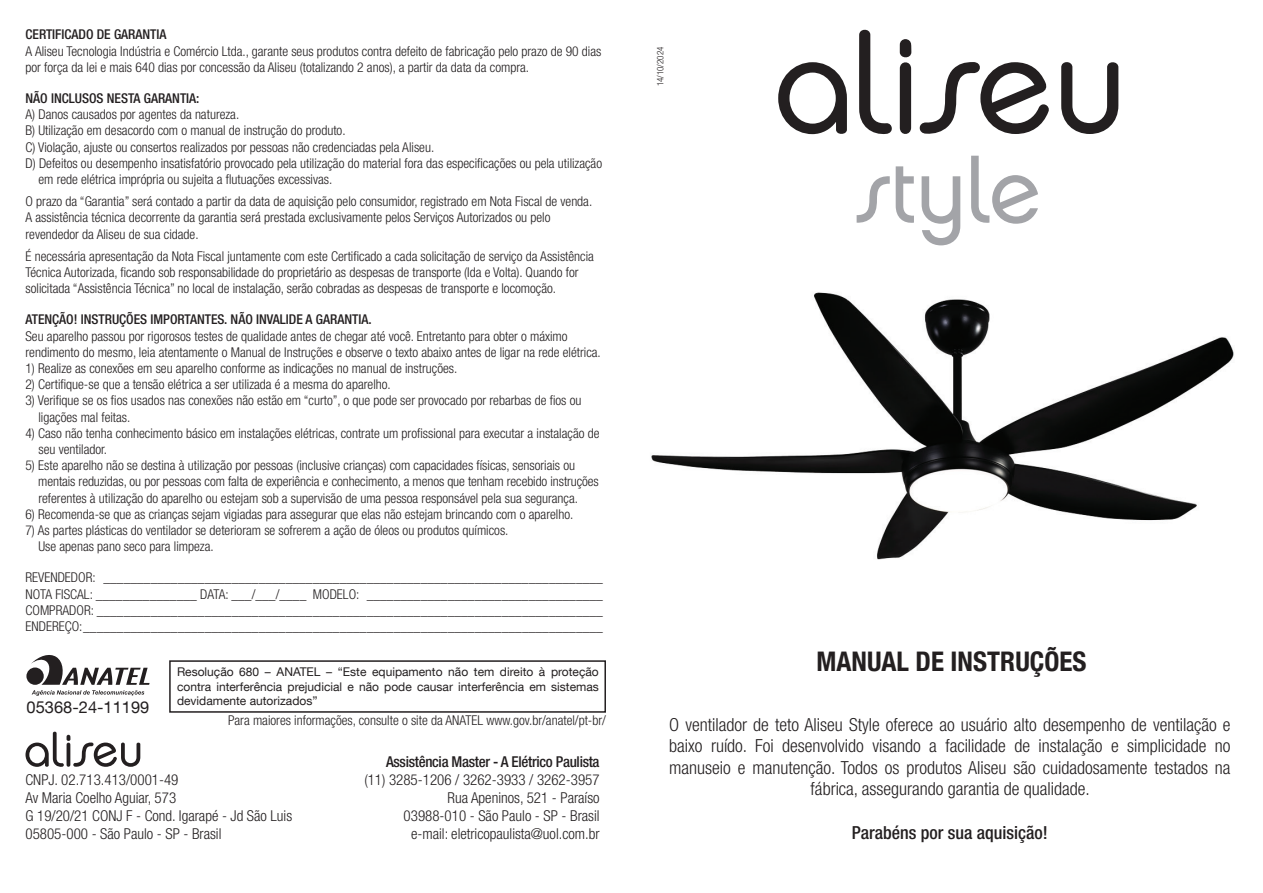
<style>
.page{position:relative;width:1263px;height:893px;background:#fff}
.page>*{position:absolute;margin:0;border:0;box-sizing:border-box;transform-origin:0 0}
.t1{font:90px "Chalet London Nineteen Seventy";letter-spacing:-.01em;color:#a3a4a8}
.t2{font:700 condensed 27px "Helvetica Neue LT Com";color:#231f20}
.t3{font:300 condensed 18px/21.6px "Helvetica Neue LT Com";color:#231f20;text-align:center}
.t4{font:500 condensed 18px "Helvetica Neue LT Com";color:#231f20}
.t5{font:16.5px "Helvetica Neue LT Com";color:#231f20}
.t6{font:300 condensed 15px/18px "Helvetica Neue LT Com";color:#231f20;text-align:right}
.t7{font:500 condensed 15px "Helvetica Neue LT Com";letter-spacing:-.02em;color:#231f20}
.t8{font:300 condensed 13.5px/16.2px "Helvetica Neue LT Com";color:#231f20}
.t9{font:500 condensed 13.5px "Helvetica Neue LT Com";color:#231f20}
.t10{font:12px/14.4px "Helvetica Neue LT Com";color:#231f20;text-align:justify}
.t11{font:300 condensed 9px "Helvetica Neue LT Com";color:#231f20}
</style>
<div class="page">
<svg style="left:778px;top:62px;width:69px;height:73px"></svg>
<svg style="left:859px;top:29px;width:52px;height:106px"></svg>
<svg style="left:919px;top:62px;width:130px;height:72px"></svg>
<svg style="left:1061px;top:62px;width:57px;height:72px"></svg>
<svg style="left:26px;top:731px;width:114px;height:36px"></svg>
<div style="left:169px;top:660px;width:437px;height:53px;border:2px solid #231f20"></div>
<svg style="left:26px;top:667px;width:18px;height:18px"></svg>
<svg style="left:31px;top:655px;width:119px;height:41px"></svg>
<img style="left:651px;top:292px;width:583px;height:268px">
<p class="t9" style="left:26px;top:27px;width:143px">CERTIFICADO DE GARANTIA</p>
<p class="t8" style="left:26px;top:43px;width:577px">A Aliseu Tecnologia Indústria e Comércio Ltda., garante seus produtos contra defeito de fabricação pelo prazo de 90 dias por força da lei e mais 640 dias por concessão da Aliseu (totalizando 2 anos), a partir da data da compra.</p>
<p class="t9" style="left:26px;top:90px;width:176px">NÃO INCLUSOS NESTA GARANTIA:</p>
<p class="t8" style="left:26px;top:106px;width:215px">A) Danos causados por agentes da natureza.</p>
<p class="t8" style="left:26px;top:122px;width:322px">B) Utilização em desacordo com o manual de instrução do produto.</p>
<p class="t8" style="left:26px;top:139px;width:410px">C) Violação, ajuste ou consertos realizados por pessoas não credenciadas pela Aliseu.</p>
<p class="t8" style="left:26px;top:155px;width:578px">D) Defeitos ou desempenho insatisfatório provocado pela utilização do material fora das especificações ou pela utilização</p>
<p class="t8" style="left:38px;top:171px;width:295px">em rede elétrica imprópria ou sujeita a flutuações excessivas.</p>
<p class="t8" style="left:26px;top:193px;width:568px">O prazo da “Garantia” será contado a partir da data de aquisição pelo consumidor, registrado em Nota Fiscal de venda.<br>A assistência técnica decorrente da garantia será prestada exclusivamente pelos Serviços Autorizados ou pelo revendedor da Aliseu de sua cidade.</p>
<p class="t8" style="left:26px;top:248px;width:570px">É necessária apresentação da Nota Fiscal juntamente com este Certificado a cada solicitação de serviço da Assistência<br>Técnica Autorizada, ficando sob responsabilidade do proprietário as despesas de transporte (Ida e Volta). Quando for solicitada “Assistência Técnica” no local de instalação, serão cobradas as despesas de transporte e locomoção.</p>
<p class="t9" style="left:26px;top:312px;width:348px">ATENÇÃO! INSTRUÇÕES IMPORTANTES. NÃO INVALIDE A GARANTIA.</p>
<p class="t8" style="left:26px;top:328px;width:577px">Seu aparelho passou por rigorosos testes de qualidade antes de chegar até você. Entretanto para obter o máximo rendimento do mesmo, leia atentamente o Manual de Instruções e observe o texto abaixo antes de ligar na rede elétrica.</p>
<p class="t8" style="left:26px;top:360px;width:433px">1) Realize as conexões em seu aparelho conforme as indicações no manual de instruções.</p>
<p class="t8" style="left:26px;top:376px;width:367px">2) Certifique-se que a tensão elétrica a ser utilizada é a mesma do aparelho.</p>
<p class="t8" style="left:38px;top:392px;width:544px;text-indent:-13px">3) Verifique se os fios usados nas conexões não estão em “curto”, o que pode ser provocado por rebarbas de fios ou ligações mal feitas.</p>
<p class="t8" style="left:38px;top:425px;width:562px;text-indent:-13px">4) Caso não tenha conhecimento básico em instalações elétricas, contrate um profissional para executar a instalação de seu ventilador.</p>
<p class="t8" style="left:38px;top:457px;width:562px;text-indent:-13px">5) Este aparelho não se destina à utilização por pessoas (inclusive crianças) com capacidades físicas, sensoriais ou mentais reduzidas, ou por pessoas com falta de experiência e conhecimento, a menos que tenham recebido instruções referentes à utilização do aparelho ou estejam sob a supervisão de uma pessoa responsável pela sua segurança.</p>
<p class="t8" style="left:26px;top:506px;width:549px">6) Recomenda-se que as crianças sejam vigiadas para assegurar que elas não estejam brincando com o aparelho.</p>
<p class="t8" style="left:38px;top:522px;width:471px;text-indent:-13px">7) As partes plásticas do ventilador se deterioram se sofrerem a ação de óleos ou produtos químicos.<br>Use apenas pano seco para limpeza.</p>
<p class="t8" style="left:26px;top:569px;width:579px;text-align:justify">REVENDEDOR: __________________________________________________________________________ NOTA FISCAL: _______________ DATA: ___/___/____ MODELO: ___________________________________ COMPRADOR: ___________________________________________________________________________ ENDEREÇO: _____________________________________________________________________________</p>
<p class="t5" style="left:27px;top:697px;width:124px">05368-24-11199</p>
<p class="t10" style="left:177px;top:664px;width:423px">Resolução 680 – ANATEL – “Este equipamento não tem direito à proteção contra interferência prejudicial e não pode causar interferência em sistemas devidamente autorizados”</p>
<p class="t8" style="left:228px;top:712px;width:379px">Para maiores informações, consulte o site da ANATEL www.gov.br/anatel/pt-br/</p>
<p class="t6" style="left:26px;top:771px;width:268px;text-align:left">CNPJ. 02.713.413/0001-49<br>Av Maria Coelho Aguiar, 573<br>G 19/20/21 CONJ F - Cond. Igarapé - Jd São Luis<br>05805-000 - São Paulo - SP - Brasil</p>
<p class="t7" style="left:386px;top:753px;width:215px">Assistência Master - A Elétrico Paulista</p>
<p class="t6" style="left:364px;top:771px;width:237px">(11) 3285-1206 / 3262-3933 / 3262-3957<br>Rua Apeninos, 521 - Paraíso<br>03988-010 - São Paulo - SP - Brasil e-mail: eletricopaulista@uol.com.br</p>
<p class="t11" style="left:655px;top:86px;width:41px;rotate:-90deg">14/10/2024</p>
<h1 class="t1" style="left:855px;top:136px;width:188px">style</h1>
<h2 class="t2" style="left:817px;top:646px;width:271px">MANUAL DE INSTRUÇÕES</h2>
<p class="t3" style="left:669px;top:713px;width:563px">O ventilador de teto Aliseu Style oferece ao usuário alto desempenho de ventilação e baixo ruído. Foi desenvolvido visando a facilidade de instalação e simplicidade no manuseio e manutenção. Todos os produtos Aliseu são cuidadosamente testados na fábrica, assegurando garantia de qualidade.</p>
<h3 class="t4" style="left:852px;top:821px;width:197px">Parabéns por sua aquisição!</h3>
</div>
